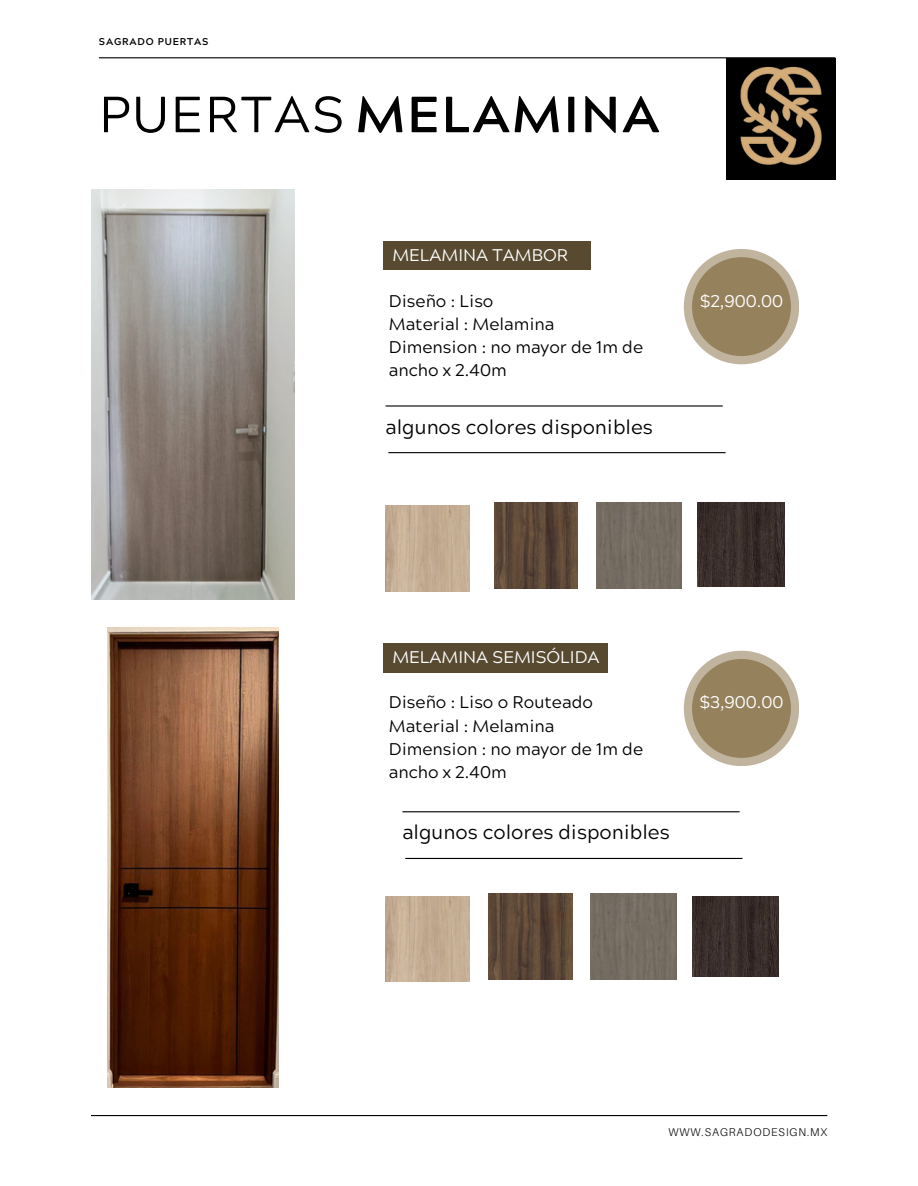
<style>
.page{position:relative;width:918px;height:1186px;background:#fff}
.page>*{position:absolute;margin:0;border:0;box-sizing:border-box;transform-origin:0 0}
.t1{font:700 50.7px "Acherus Grotesque";letter-spacing:.04em;color:#000}
.t2{font:19.65px "Acherus Grotesque";color:#000}
.t3{font:16.95px/23.2px "Acherus Grotesque";color:#000}
.t4{font:16.95px "Acherus Grotesque";color:#fff}
.t5{font:300 11.25px "Aileron";letter-spacing:.08em;color:#000}
.t6{font:700 9.9px "Acherus Grotesque";letter-spacing:.08em;color:#000}
.s1{font-weight:400}
</style>
<div class="page">
<hr style="left:99px;top:57px;width:736px;height:1px;background:#000">
<hr style="left:91px;top:1115px;width:736px;height:1px;background:#000">
<hr style="left:386px;top:405px;width:337px;height:1px;background:#000">
<hr style="left:388px;top:452px;width:338px;height:1px;background:#000">
<div style="left:383px;top:242px;width:208px;height:28px;background:#584a30"></div>
<div style="left:684px;top:249px;width:115px;height:115px;background:#c1b49f;border-radius:50%"></div>
<div style="left:692px;top:257px;width:99px;height:99px;background:#96815d;border-radius:50%"></div>
<div style="left:726px;top:58px;width:109px;height:122px;background:#000"></div>
<img style="left:740px;top:59px;width:96px;height:115px">
<img style="left:91px;top:190px;width:204px;height:409px">
<img style="left:108px;top:627px;width:171px;height:460px">
<div style="left:383px;top:643px;width:225px;height:30px;background:#584a30"></div>
<div style="left:684px;top:651px;width:115px;height:115px;background:#c1b49f;border-radius:50%"></div>
<div style="left:692px;top:659px;width:99px;height:99px;background:#96815d;border-radius:50%"></div>
<div style="left:591px;top:894px;width:85px;height:85px;background:#756d62"></div>
<img style="left:692px;top:896px;width:87px;height:80px">
<img style="left:489px;top:894px;width:83px;height:85px">
<hr style="left:402px;top:811px;width:338px;height:1px;background:#000">
<hr style="left:405px;top:858px;width:337px;height:1px;background:#000">
<div style="left:596px;top:503px;width:86px;height:85px;background:#756d62"></div>
<img style="left:698px;top:503px;width:86px;height:83px">
<img style="left:494px;top:503px;width:84px;height:85px">
<img style="left:385px;top:896px;width:85px;height:86px">
<img style="left:385px;top:506px;width:85px;height:85px">
<h3 class="t6" style="left:99px;top:38px;width:111px">SAGRADO PUERTAS</h3>
<p class="t1" style="left:99px;top:94px;width:562px"><span class="s1">PUERTAS</span> MELAMINA</p>
<p class="t4" style="left:392px;top:248px;width:177px">MELAMINA TAMBOR</p>
<p class="t3" style="left:389px;top:291px;width:256px">Diseño : Liso<br>Material : Melamina<br>Dimension : no mayor de 1m de ancho x 2.40m</p>
<p class="t2" style="left:386px;top:419px;width:269px">algunos colores disponibles</p>
<p class="t4" style="left:700px;top:294px;width:85px">$2,900.00</p>
<h4 class="t4" style="left:392px;top:650px;width:209px">MELAMINA SEMISÓLIDA</h4>
<h5 class="t3" style="left:389px;top:693px;width:256px">Diseño : Liso o Routeado<br>Material : Melamina<br>Dimension : no mayor de 1m de ancho x 2.40m</h5>
<h5 class="t4" style="left:700px;top:695px;width:85px">$3,900.00</h5>
<h3 class="t2" style="left:402px;top:824px;width:269px">algunos colores disponibles</h3>
<p class="t5" style="left:668px;top:1125px;width:161px">WWW.SAGRADODESIGN.MX</p>
</div>
